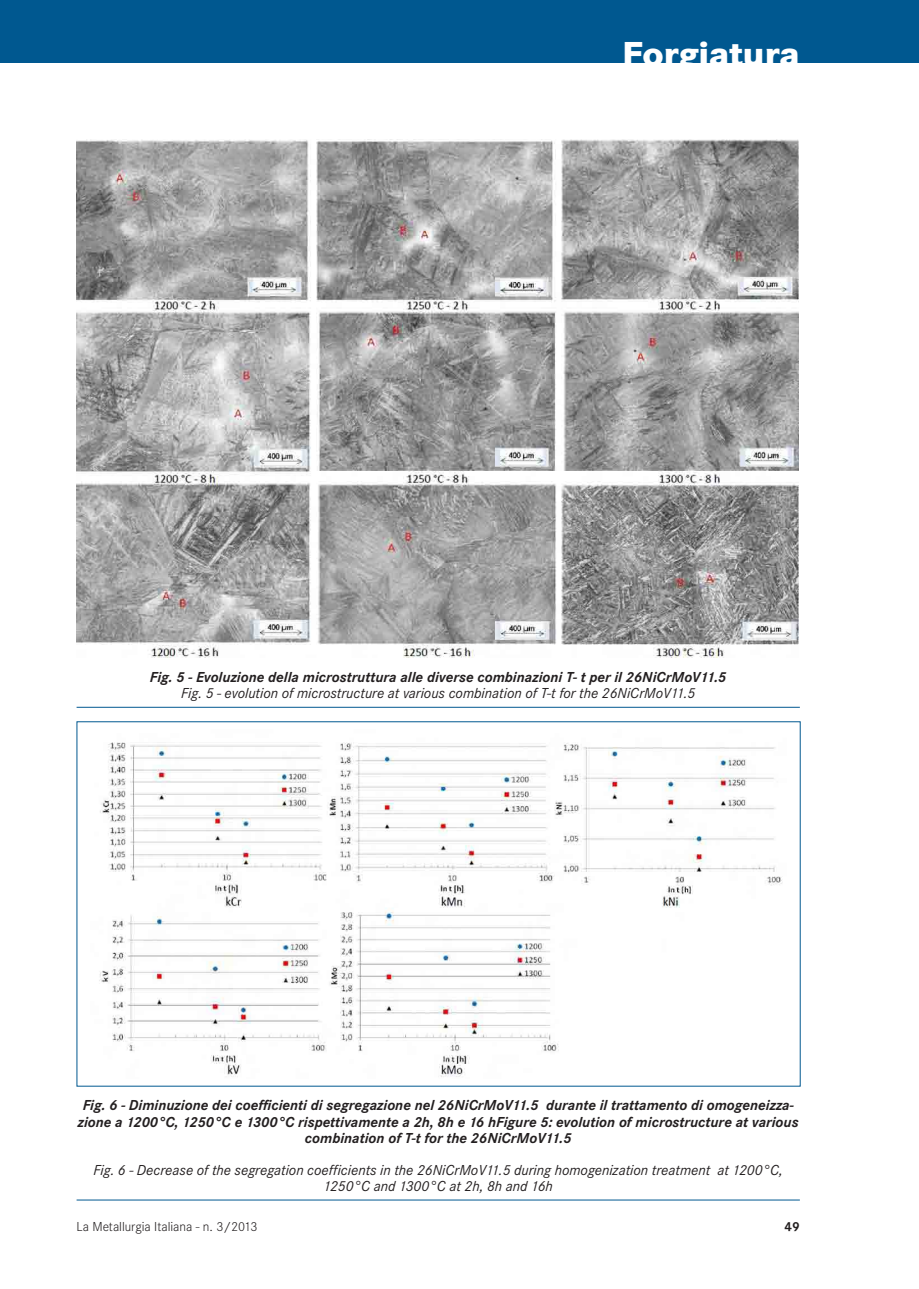
<style>
.page{position:relative;width:919px;height:1289px;background:#fff}
.page>*{position:absolute;margin:0;border:0;box-sizing:border-box;transform-origin:0 0}
.Titolo_fascetta{font:800 36px "Corporate S";color:#fff}
.Normale{font:italic 700 15px/16.5px "Corporate S";color:#231f20;text-align:center}
.Normale-2{font:italic 15px/16.5px "Corporate S";color:#231f20;text-align:center}
.Didascalia{font:italic 700 15px "Corporate S";color:#231f20}
.t1{font:300 13.5px "Corporate S";color:#231f20}
.t2{font:700 13.5px "Corporate S";color:#231f20}
</style>
<div class="page">
<div style="left:0;top:0;width:13px;height:62px;background:#005890"></div>
<div style="left:13px;top:0;width:905px;height:62px;background:#005890"></div>
<img style="left:77px;top:139px;width:721px;height:518px">
<hr style="left:77px;top:707px;width:722px;height:1px;background:#005890">
<img style="left:99px;top:742px;width:684px;height:335px">
<hr style="left:77px;top:1199px;width:722px;height:1px;background:#005890">
<p class="Titolo_fascetta" style="left:622px;top:33px;width:179px">Forgiatura</p>
<p class="Didascalia" style="left:150px;top:668px;width:578px">Fig. 5 - Evoluzione della microstruttura alle diverse combinazioni T- t per il 26NiCrMoV11.5</p>
<p class="Normale-2" style="left:181px;top:685px;width:515px">Fig. 5 - evolution of microstructure at various combination of T-t for the 26NiCrMoV11.5</p>
<p class="Normale" style="left:78px;top:1096px;width:722px">Fig. 6 - Diminuzione dei coefficienti di segregazione nel 26NiCrMoV11.5 durante il trattamento di omogeneizza&shy;zione a 1200°C, 1250°C e 1300°C rispettivamente a 2h, 8h e 16 hFigure 5: evolution of microstructure at various combination of T-t for the 26NiCrMoV11.5</p>
<p class="Normale-2" style="left:93px;top:1161px;width:691px">Fig. 6 - Decrease of the segregation coefficients in the 26NiCrMoV11.5 during homogenization treatment at 1200°C,<br>1250°C and 1300°C at 2h, 8h and 16h</p>
<p class="t1" style="left:77px;top:1218px;width:182px">La Metallurgia Italiana - n. 3/2013</p>
<p class="t2" style="left:784px;top:1218px;width:17px">49</p>
</div>
